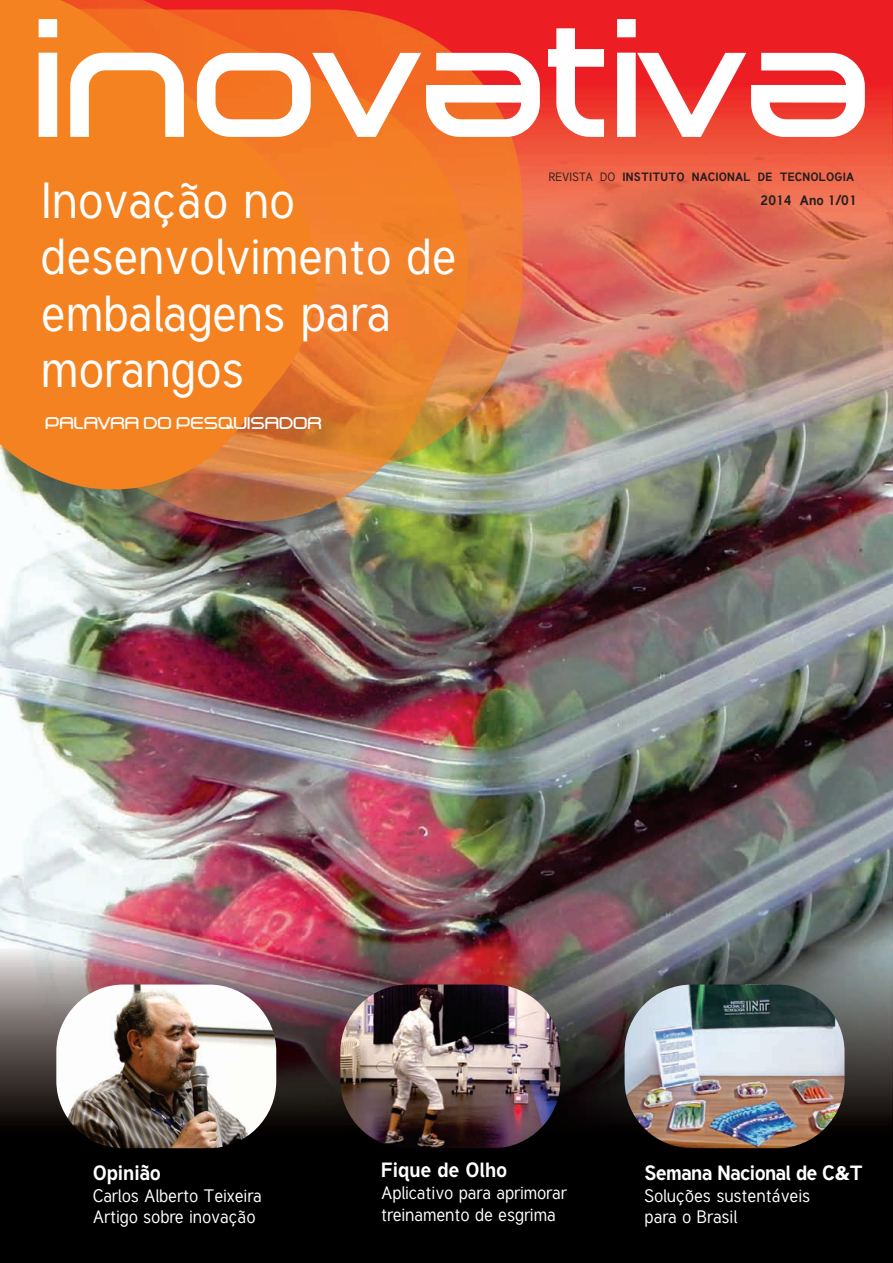
<style>
.page{position:relative;width:893px;height:1263px;background:#fff}
.page>*{position:absolute;margin:0;border:0;box-sizing:border-box;transform-origin:0 0}
.t1{font:163.2px "Dekers Bold";color:#fff}
.t2{font:49.95px/56.2px "Tuffy";color:#fff}
.t3{font:700 20.25px "Tuffy";letter-spacing:-.03em;color:#fff}
.t4{font:700 20.25px "Tuffy";color:#fff}
.t5{font:17.85px/21.1px "Tuffy";color:#fff}
.t6{font:16.5px "Dekers Bold";color:#fff}
.t7{font:700 13.5px "Tuffy";color:#231f20}
.t8{font:700 11.85px "Tuffy";letter-spacing:.01em;color:#231f20}
.s1{font-weight:400}
.s2{font-family:"Gill Sans"}
</style>
<div class="page">
<img style="left:0;top:533px;width:893px;height:329px">
<img style="left:494px;top:0;width:399px;height:533px">
<img style="left:494px;top:10px;width:28px;height:462px">
<img style="left:0;top:0;width:494px;height:547px">
<svg style="left:0;top:0;width:336px;height:509px;background:#ee7e27"></svg>
<img style="left:0;top:862px;width:893px;height:401px">
<img style="left:56px;top:984px;width:220px;height:164px;border-radius:67px">
<img style="left:340px;top:984px;width:220px;height:164px;border-radius:67px">
<img style="left:625px;top:984px;width:219px;height:164px;border-radius:67px">
<h1 class="t1" style="left:39px;top:14px;width:841px">inovativa</h1>
<h2 class="t2" style="left:41px;top:176px;width:417px">Inovação no desenvolvimento de embalagens para morangos</h2>
<p class="t6" style="left:46px;top:417px;width:278px">PALAVRA DO PESQUISADOR</p>
<p class="t8" style="left:549px;top:172px;width:307px"><span class="s1">REVISTA DO</span> INSTITUTO NACIONAL DE TECNOLOGIA</p>
<p class="t7" style="left:761px;top:194px;width:98px">2014 Ano 1/01</p>
<p class="t4" style="left:93px;top:1164px;width:70px">Opinião</p>
<p class="t5" style="left:93px;top:1186px;width:171px">Carlos Alberto Teixeira<br>Artigo sobre inovação</p>
<p class="t4" style="left:381px;top:1161px;width:128px">Fique de Olho</p>
<p class="t5" style="left:381px;top:1184px;width:187px">Aplicativo para aprimorar treinamento de esgrima</p>
<p class="t3" style="left:645px;top:1164px;width:220px">Semana Nacional de C<span class="s2">&amp;</span>T</p>
<p class="t5" style="left:645px;top:1186px;width:167px">Soluções sustentáveis para o Brasil</p>
</div>
